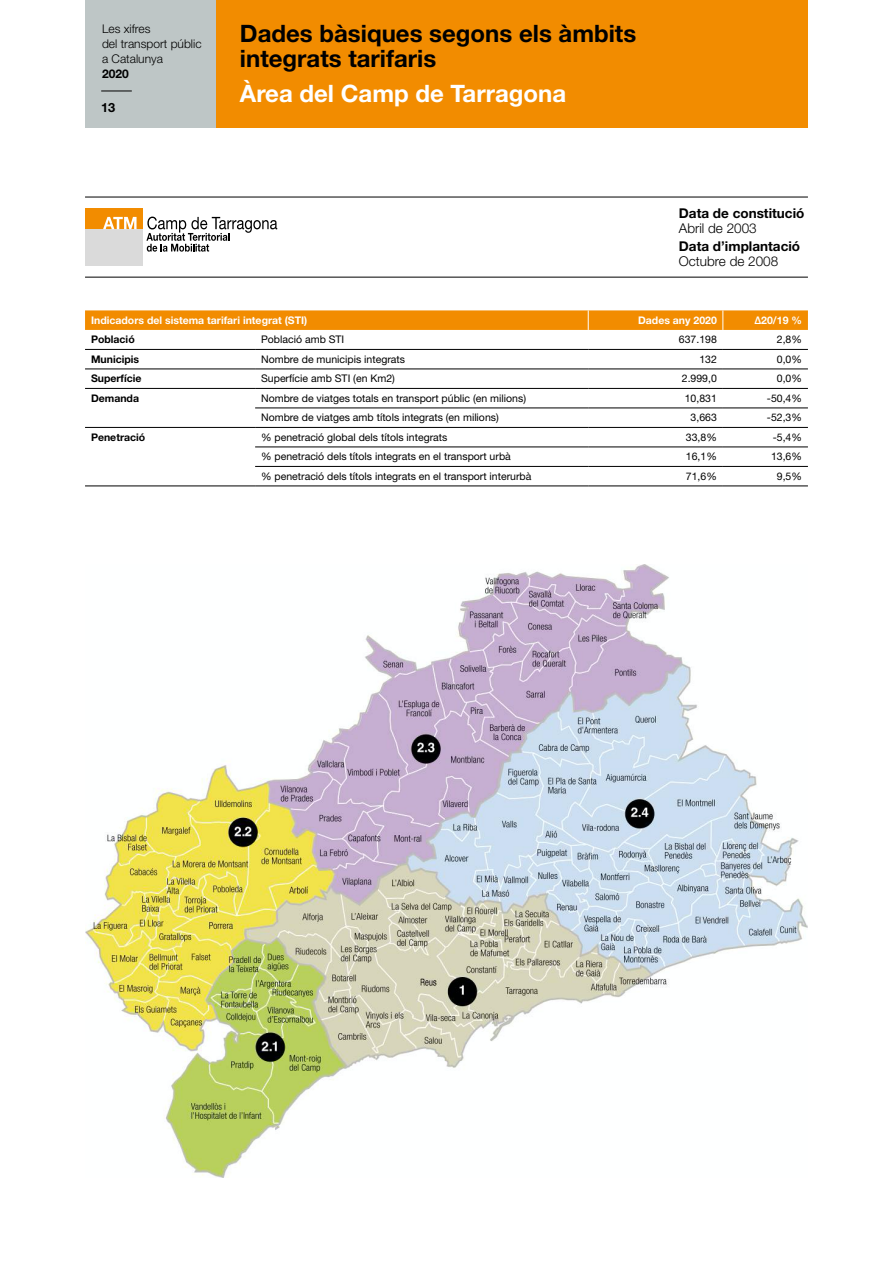
<style>
.page{position:relative;width:893px;height:1263px;background:#fff}
.page>*{position:absolute;margin:0;border:0;box-sizing:border-box;transform-origin:0 0}
.t1{font:700 24px/25.5px "Helvetica Neue LT Std";color:#000}
.t2{font:700 24px "Helvetica Neue LT Std";color:#fff}
.t3{font:700 13.5px "Helvetica Neue LT Std";color:#000}
.t4{font:300 13.5px "Helvetica Neue LT Std";color:#000}
.t5{font:700 12.75px "Helvetica Neue LT Std";color:#000}
.t6{font:300 12px/15px "Helvetica Neue LT Std";color:#000}
.t7{font:700 12px "Helvetica Neue LT Std";color:#000}
.t8{font:10.5px "Helvetica Neue LT Std";color:#000}
.t9{font:700 10.5px "Helvetica Neue LT Std";color:#fff}
.t10{font:700 10.5px "Helvetica Neue LT Std";color:#000}
</style>
<div class="page">
<div style="left:85px;top:0;width:132px;height:128px;background:#bec6c6"></div>
<hr style="left:101px;top:91px;width:31px;height:1px;background:#000">
<div style="left:217px;top:0;width:591px;height:128px;background:#f28c00"></div>
<div style="left:85px;top:209px;width:57px;height:57px;background:#dadada"></div>
<div style="left:85px;top:209px;width:57px;height:20px;background:#f28c00"></div>
<svg style="left:103px;top:217px;width:34px;height:12px"></svg>
<svg style="left:146px;top:217px;width:131px;height:35px"></svg>
<hr style="left:85px;top:369px;width:170px;height:1px;background:#000">
<hr style="left:255px;top:369px;width:333px;height:1px;background:#000">
<hr style="left:588px;top:369px;width:135px;height:1px;background:#000">
<hr style="left:723px;top:369px;width:85px;height:1px;background:#000">
<hr style="left:85px;top:349px;width:170px;height:1px;background:#000">
<hr style="left:255px;top:349px;width:333px;height:1px;background:#000">
<hr style="left:588px;top:349px;width:135px;height:1px;background:#000">
<hr style="left:723px;top:349px;width:85px;height:1px;background:#000">
<svg style="left:85px;top:310px;width:723px;height:20px;background:#f28e06"></svg>
<hr style="left:85px;top:388px;width:170px;height:1px;background:#000">
<hr style="left:255px;top:388px;width:333px;height:1px;background:#000">
<hr style="left:588px;top:388px;width:135px;height:1px;background:#000">
<hr style="left:723px;top:388px;width:85px;height:1px;background:#000">
<hr style="left:255px;top:408px;width:333px;height:1px;background:#000">
<hr style="left:588px;top:408px;width:135px;height:1px;background:#000">
<hr style="left:723px;top:408px;width:85px;height:1px;background:#000">
<hr style="left:85px;top:427px;width:170px;height:1px;background:#000">
<hr style="left:255px;top:427px;width:333px;height:1px;background:#000">
<hr style="left:588px;top:427px;width:135px;height:1px;background:#000">
<hr style="left:723px;top:427px;width:85px;height:1px;background:#000">
<hr style="left:255px;top:447px;width:333px;height:1px;background:#000">
<hr style="left:588px;top:447px;width:135px;height:1px;background:#000">
<hr style="left:723px;top:447px;width:85px;height:1px;background:#000">
<hr style="left:255px;top:466px;width:333px;height:1px;background:#000">
<hr style="left:588px;top:466px;width:135px;height:1px;background:#000">
<hr style="left:723px;top:466px;width:85px;height:1px;background:#000">
<hr style="left:85px;top:486px;width:170px;height:1px;background:#000">
<hr style="left:255px;top:486px;width:333px;height:1px;background:#000">
<hr style="left:588px;top:486px;width:135px;height:1px;background:#000">
<hr style="left:723px;top:486px;width:85px;height:1px;background:#000">
<hr style="left:85px;top:197px;width:723px;height:1px;background:#000">
<hr style="left:85px;top:277px;width:723px;height:1px;background:#000">
<img style="left:85px;top:565px;width:723px;height:613px">
<p class="t6" style="left:102px;top:21px;width:101px">Les xifres<br>del transport públic a Catalunya</p>
<p class="t7" style="left:102px;top:66px;width:28px">2020</p>
<p class="t5" style="left:101px;top:100px;width:16px">13</p>
<h1 class="t1" style="left:240px;top:20px;width:398px">Dades bàsiques segons els àmbits integrats tarifaris</h1>
<h1 class="t2" style="left:240px;top:78px;width:328px">Àrea del Camp de Tarragona</h1>
<p class="t3" style="left:679px;top:205px;width:127px">Data de constitució</p>
<p class="t4" style="left:679px;top:220px;width:79px">Abril de 2003</p>
<p class="t3" style="left:679px;top:238px;width:123px">Data d’implantació</p>
<p class="t4" style="left:679px;top:253px;width:101px">Octubre de 2008</p>
<p class="t9" style="left:91px;top:314px;width:218px">Indicadors del sistema tarifari integrat (STI)</p>
<p class="t9" style="left:638px;top:314px;width:80px">Dades any 2020</p>
<p class="t9" style="left:754px;top:314px;width:49px">Δ20/19 %</p>
<p class="t10" style="left:91px;top:333px;width:45px">Població</p>
<p class="t8" style="left:261px;top:333px;width:85px">Població amb STI</p>
<p class="t8" style="left:679px;top:333px;width:39px">637.198</p>
<p class="t8" style="left:777px;top:333px;width:27px">2,8%</p>
<p class="t10" style="left:91px;top:353px;width:50px">Municipis</p>
<p class="t8" style="left:261px;top:353px;width:145px">Nombre de municipis integrats</p>
<p class="t8" style="left:699px;top:353px;width:19px">132</p>
<p class="t8" style="left:777px;top:353px;width:27px">0,0%</p>
<p class="t10" style="left:91px;top:372px;width:52px">Superfície</p>
<p class="t8" style="left:261px;top:372px;width:135px">Superfície amb STI (en Km2)</p>
<p class="t8" style="left:682px;top:372px;width:37px">2.999,0</p>
<p class="t8" style="left:777px;top:372px;width:27px">0,0%</p>
<p class="t10" style="left:91px;top:392px;width:50px">Demanda</p>
<p class="t8" style="left:261px;top:392px;width:266px">Nombre de viatges totals en transport públic (en milions)</p>
<p class="t8" style="left:685px;top:392px;width:34px">10,831</p>
<p class="t8" style="left:767px;top:392px;width:37px">-50,4%</p>
<p class="t8" style="left:261px;top:411px;width:239px">Nombre de viatges amb títols integrats (en milions)</p>
<p class="t8" style="left:691px;top:411px;width:28px">3,663</p>
<p class="t8" style="left:767px;top:411px;width:37px">-52,3%</p>
<p class="t10" style="left:91px;top:431px;width:56px">Penetració</p>
<p class="t8" style="left:261px;top:431px;width:188px">% penetració global dels títols integrats</p>
<p class="t8" style="left:686px;top:431px;width:32px">33,8%</p>
<p class="t8" style="left:773px;top:431px;width:31px">-5,4%</p>
<p class="t8" style="left:261px;top:450px;width:251px">% penetració dels títols integrats en el transport urbà</p>
<p class="t8" style="left:686px;top:450px;width:32px">16,1%</p>
<p class="t8" style="left:771px;top:450px;width:32px">13,6%</p>
<p class="t8" style="left:261px;top:470px;width:272px">% penetració dels títols integrats en el transport interurbà</p>
<p class="t8" style="left:686px;top:470px;width:32px">71,6%</p>
<p class="t8" style="left:777px;top:470px;width:27px">9,5%</p>
</div>
